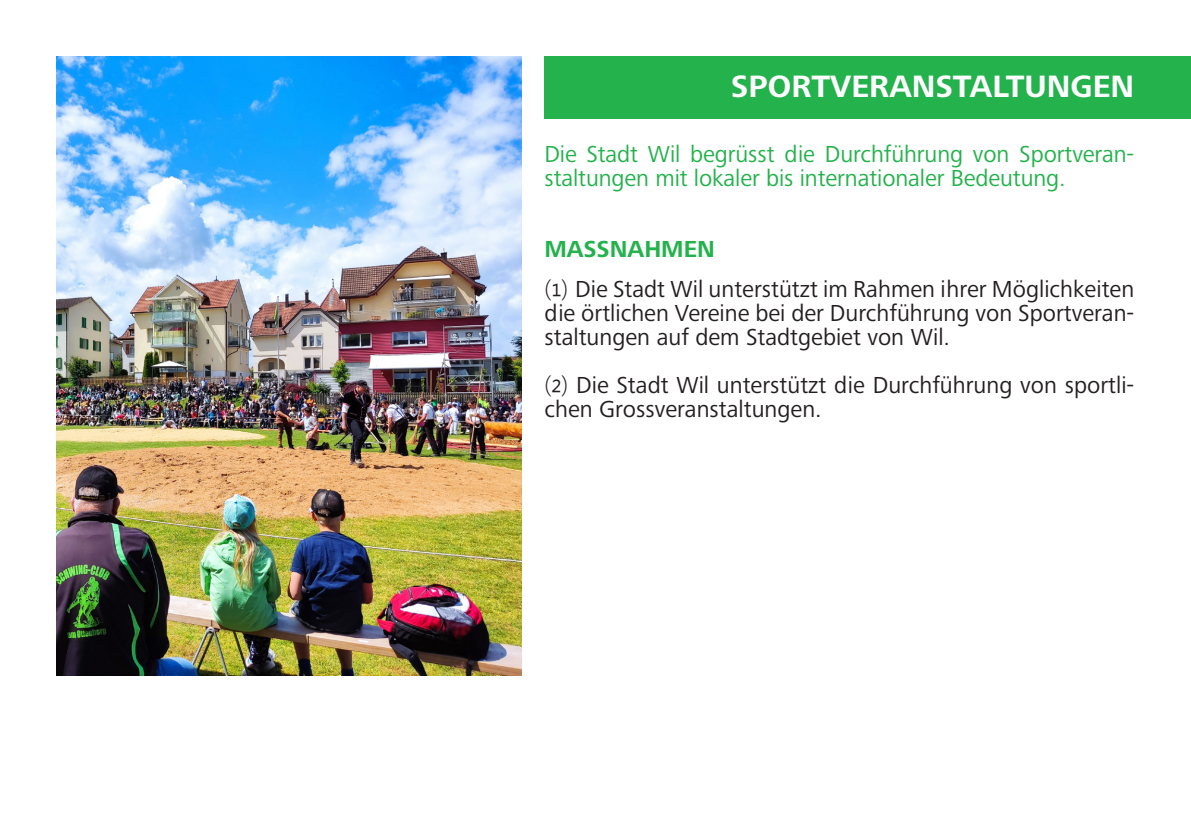
<style>
.page{position:relative;width:1191px;height:840px;background:#fff}
.page>*{position:absolute;margin:0;border:0;box-sizing:border-box;transform-origin:0 0}
.t1{font:700 32px "Frutiger Next Pro";color:#fff}
.t2{font:24px/24px "Frutiger Next Pro";color:#231f20;text-align:justify}
.t3{font:24px/24px "Frutiger Next Pro";letter-spacing:-.005em;color:#23b24b}
.t4{font:700 24px "Frutiger Next Pro";color:#23b24b}
.s1{font-family:"Malgun Gothic"}
</style>
<div class="page">
<div style="left:544px;top:57px;width:647px;height:62px;background:#23b24b"></div>
<img style="left:57px;top:57px;width:465px;height:618px">
<p class="t1" style="left:731px;top:68px;width:405px">SPORTVERANSTALTUNGEN</p>
<p class="t3" style="left:544px;top:142px;width:591px">Die Stadt Wil begrüsst die Durchführung von Sportveran&shy;staltungen mit lokaler bis internationaler Bedeutung.</p>
<p class="t4" style="left:544px;top:235px;width:172px">MASSNAHMEN</p>
<p class="t2" style="left:544px;top:277px;width:591px"><span class="s1">⑴</span> Die Stadt Wil unterstützt im Rahmen ihrer Möglichkeiten die örtlichen Vereine bei der Durchführung von Sportveran&shy;staltungen auf dem Stadtgebiet von Wil.</p>
<p class="t2" style="left:544px;top:373px;width:591px"><span class="s1">⑵</span> Die Stadt Wil unterstützt die Durchführung von sportli&shy;chen Grossveranstaltungen.</p>
</div>
